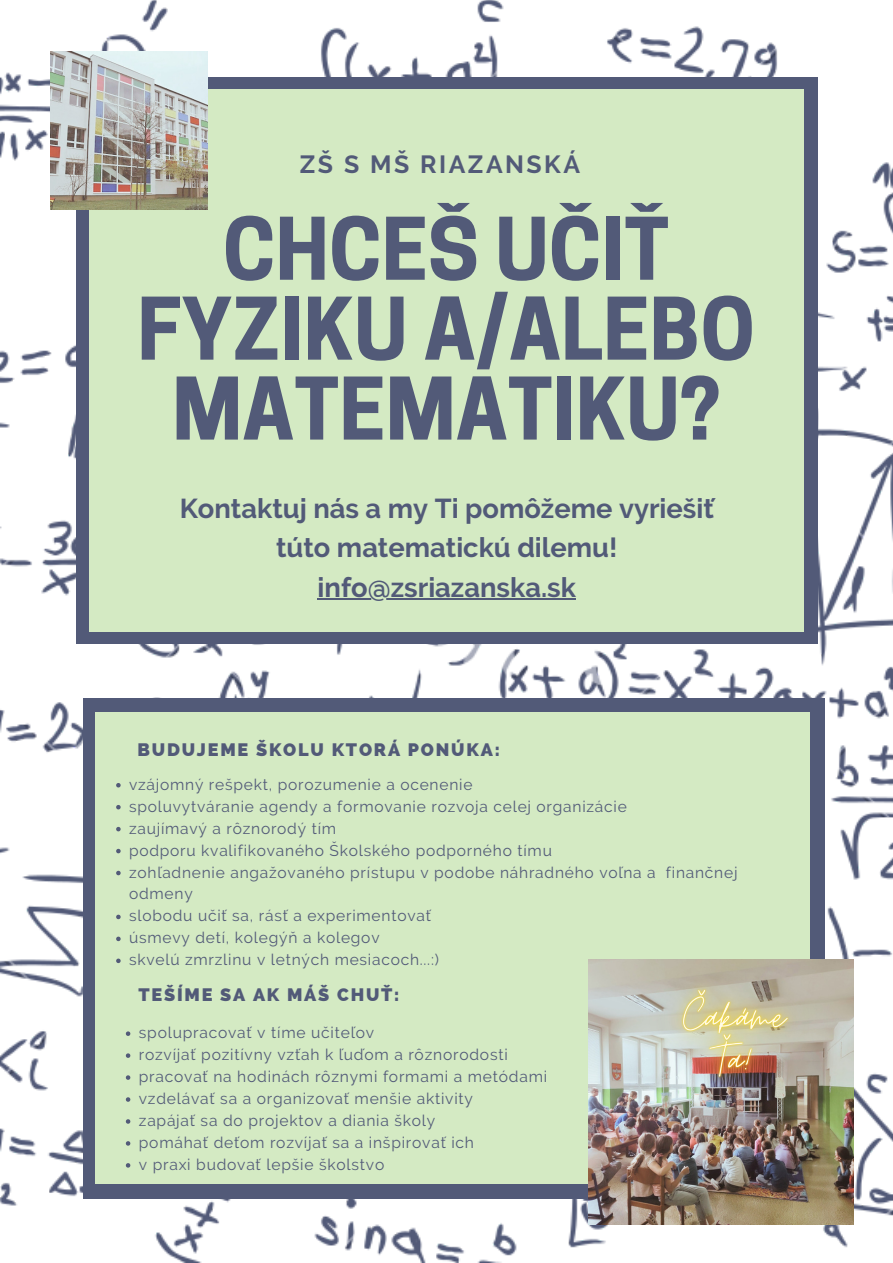
<style>
.page{position:relative;width:893px;height:1263px;background:#fff}
.page>*{position:absolute;margin:0;border:0;box-sizing:border-box;transform-origin:0 0}
.t1{font:700 80.85px/79.9px "Cooper Hewitt";color:#525a78;text-align:center}
.t2{font:700 27.3px/39.1px "Raleway";color:#525a78;text-align:center}
.t3{font:700 24.83px "Raleway";letter-spacing:.1em;color:#525a78}
.t4{font:800 18.08px "Raleway";letter-spacing:.1em;color:#525a78}
.t5{font:15.6px "Raleway";letter-spacing:.05em;color:#525a78}
.t6{font:15.52px/22px "Raleway";letter-spacing:.05em;color:#525a78}
</style>
<div class="page">
<img style="left:0;top:0;width:893px;height:1263px">
<div style="left:76px;top:77px;width:742px;height:567px;background:#525a78"></div>
<div style="left:89px;top:89px;width:714px;height:543px;background:#d4eac3"></div>
<hr style="left:318px;top:598px;width:258px;height:2px;background:#525a78">
<img style="left:50px;top:51px;width:158px;height:158px">
<div style="left:83px;top:698px;width:741px;height:501px;background:#525a78"></div>
<div style="left:95px;top:712px;width:715px;height:472px;background:#d4eac3"></div>
<img style="left:588px;top:959px;width:265px;height:265px">
<svg style="left:126px;top:1031px;width:4px;height:5px"></svg>
<svg style="left:126px;top:1053px;width:4px;height:5px"></svg>
<svg style="left:126px;top:1075px;width:4px;height:5px"></svg>
<svg style="left:126px;top:1097px;width:4px;height:5px"></svg>
<svg style="left:126px;top:1119px;width:4px;height:5px"></svg>
<svg style="left:126px;top:1141px;width:4px;height:5px"></svg>
<svg style="left:126px;top:1163px;width:4px;height:4px"></svg>
<svg style="left:116px;top:783px;width:5px;height:4px"></svg>
<svg style="left:116px;top:805px;width:5px;height:4px"></svg>
<svg style="left:116px;top:827px;width:5px;height:4px"></svg>
<svg style="left:116px;top:849px;width:5px;height:4px"></svg>
<svg style="left:116px;top:871px;width:5px;height:4px"></svg>
<svg style="left:116px;top:915px;width:5px;height:4px"></svg>
<svg style="left:116px;top:937px;width:5px;height:4px"></svg>
<svg style="left:116px;top:958px;width:5px;height:5px"></svg>
<img style="left:614px;top:916px;width:242px;height:245px">
<p class="t3" style="left:300px;top:150px;width:282px">ZŠ S MŠ RIAZANSKÁ</p>
<p class="t1" style="left:137px;top:220px;width:619px">CHCEŠ UČIŤ<br>FYZIKU A/ALEBO<br>MATEMATIKU?</p>
<p class="t2" style="left:180px;top:489px;width:535px">Kontaktuj nás a my Ti pomôžeme vyriešiť túto matematickú dilemu!</p>
<p class="t2" style="left:318px;top:567px;width:260px">info@zsriazanska.sk</p>
<p class="t4" style="left:138px;top:739px;width:364px">BUDUJEME ŠKOLU KTORÁ PONÚKA:</p>
<p class="t6" style="left:129px;top:773px;width:345px">vzájomný rešpekt, porozumenie a ocenenie</p>
<p class="t6" style="left:129px;top:795px;width:499px">spoluvytváranie agendy a formovanie rozvoja celej organizácie</p>
<p class="t6" style="left:129px;top:817px;width:208px">zaujímavý a rôznorodý tím</p>
<p class="t6" style="left:129px;top:839px;width:424px">podporu kvalifikovaného Školského podporného tímu</p>
<p class="t6" style="left:129px;top:861px;width:610px">zohľadnenie angažovaného prístupu v podobe náhradného voľna a finančnej odmeny</p>
<p class="t6" style="left:129px;top:905px;width:303px">slobodu učiť sa, rásť a experimentovať</p>
<p class="t6" style="left:129px;top:927px;width:252px">úsmevy detí, kolegýň a kolegov</p>
<p class="t6" style="left:129px;top:949px;width:311px">skvelú zmrzlinu v letných mesiacoch...:)</p>
<p class="t4" style="left:138px;top:984px;width:262px">TEŠÍME SA AK MÁŠ CHUŤ:</p>
<p class="t5" style="left:139px;top:1023px;width:237px">spolupracovať v tíme učiteľov</p>
<p class="t5" style="left:139px;top:1045px;width:370px">rozvíjať pozitívny vzťah k ľuďom a rôznorodosti</p>
<p class="t5" style="left:139px;top:1067px;width:410px">pracovať na hodinách rôznymi formami a metódami</p>
<p class="t5" style="left:139px;top:1089px;width:336px">vzdelávať sa a organizovať menšie aktivity</p>
<p class="t5" style="left:139px;top:1111px;width:298px">zapájať sa do projektov a diania školy</p>
<p class="t5" style="left:139px;top:1133px;width:337px">pomáhať deťom rozvíjať sa a inšpirovať ich</p>
<p class="t5" style="left:139px;top:1155px;width:247px">v praxi budovať lepšie školstvo</p>
</div>
